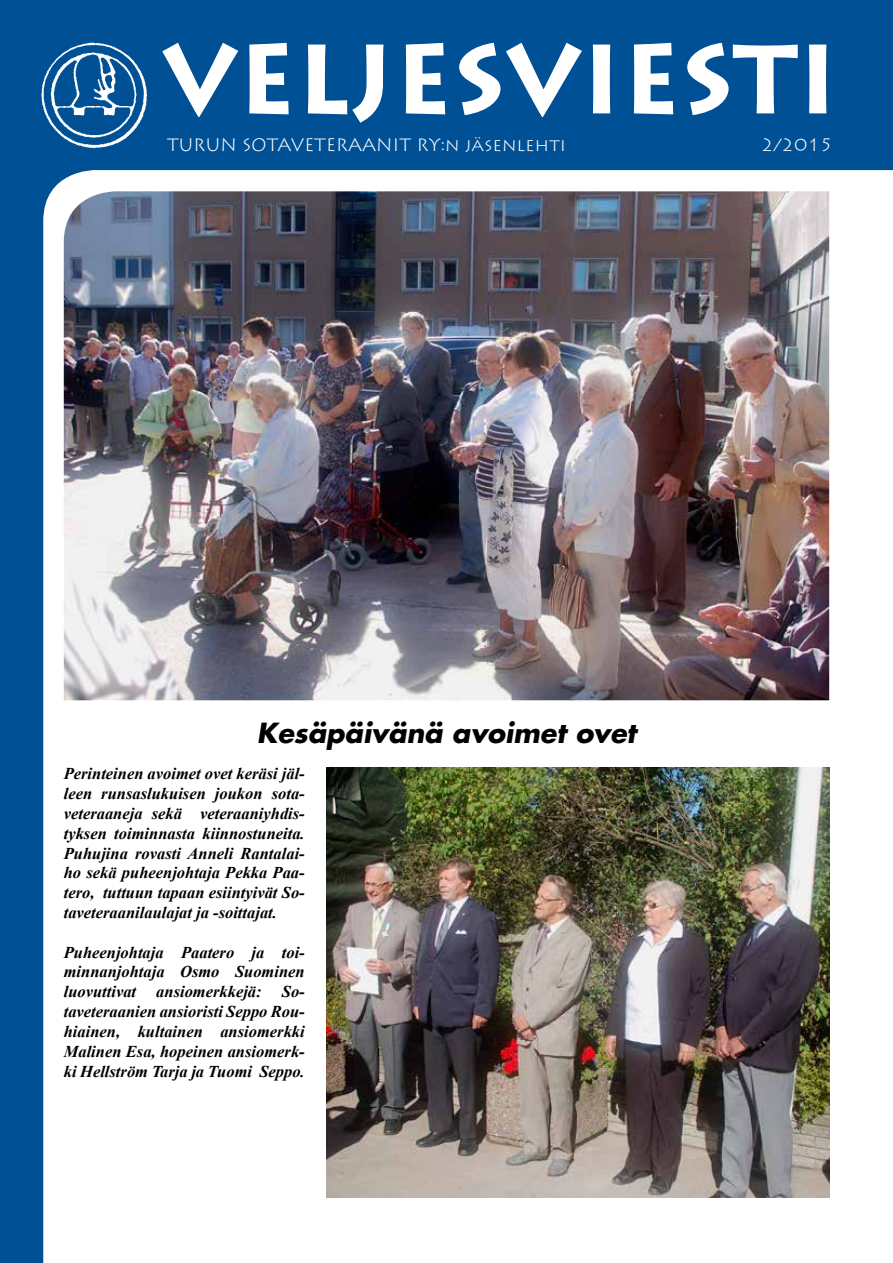
<style>
.page{position:relative;width:893px;height:1263px;background:#005095}
.page>*{position:absolute;margin:0;border:0;box-sizing:border-box;transform-origin:0 0}
.t1{font:700 97.5px "Lithos Pro";color:#fff}
.t2{font:italic 700 27px "Futura";color:#000}
.t3{font:300 18px "Lithos Pro";color:#fff}
.t4{font:italic 700 16.5px/19.8px "Times New Roman";color:#000;text-align:justify}
</style>
<div class="page">
<img style="left:43px;top:170px;width:850px;height:1093px">
<img style="left:41px;top:43px;width:106px;height:106px">
<img style="left:326px;top:767px;width:503px;height:430px">
<h1 class="t1" style="left:162px;top:21px;width:678px">VELJESVIESTI</h1>
<p class="t3" style="left:167px;top:134px;width:401px">TURUN SOTAVETERAANIT RY:n jäsenlehti</p>
<p class="t3" style="left:761px;top:134px;width:73px">2/2015</p>
<h2 class="t2" style="left:257px;top:714px;width:381px">Kesäpäivänä avoimet ovet</h2>
<p class="t4" style="left:64px;top:763px;width:242px">Perinteinen avoimet ovet keräsi jäl&shy;leen runsaslukuisen joukon sota&shy;veteraaneja sekä veteraaniyhdis&shy;tyksen toiminnasta kiinnostuneita.<br>Puhujina rovasti Anneli Rantalai&shy;ho sekä puheenjohtaja Pekka Paa&shy;tero, tuttuun tapaan esiintyivät So&shy;taveteraanilaulajat ja -soittajat.</p>
<p class="t4" style="left:64px;top:942px;width:242px">Puheenjohtaja Paatero ja toi&shy;minnanjohtaja Osmo Suominen luovuttivat ansiomerkkejä: So&shy;taveteraanien ansioristi Seppo Rou&shy;hiainen, kultainen ansiomerkki Malinen Esa, hopeinen ansiomerk&shy;ki Hellström Tarja ja Tuomi Seppo.</p>
</div>
